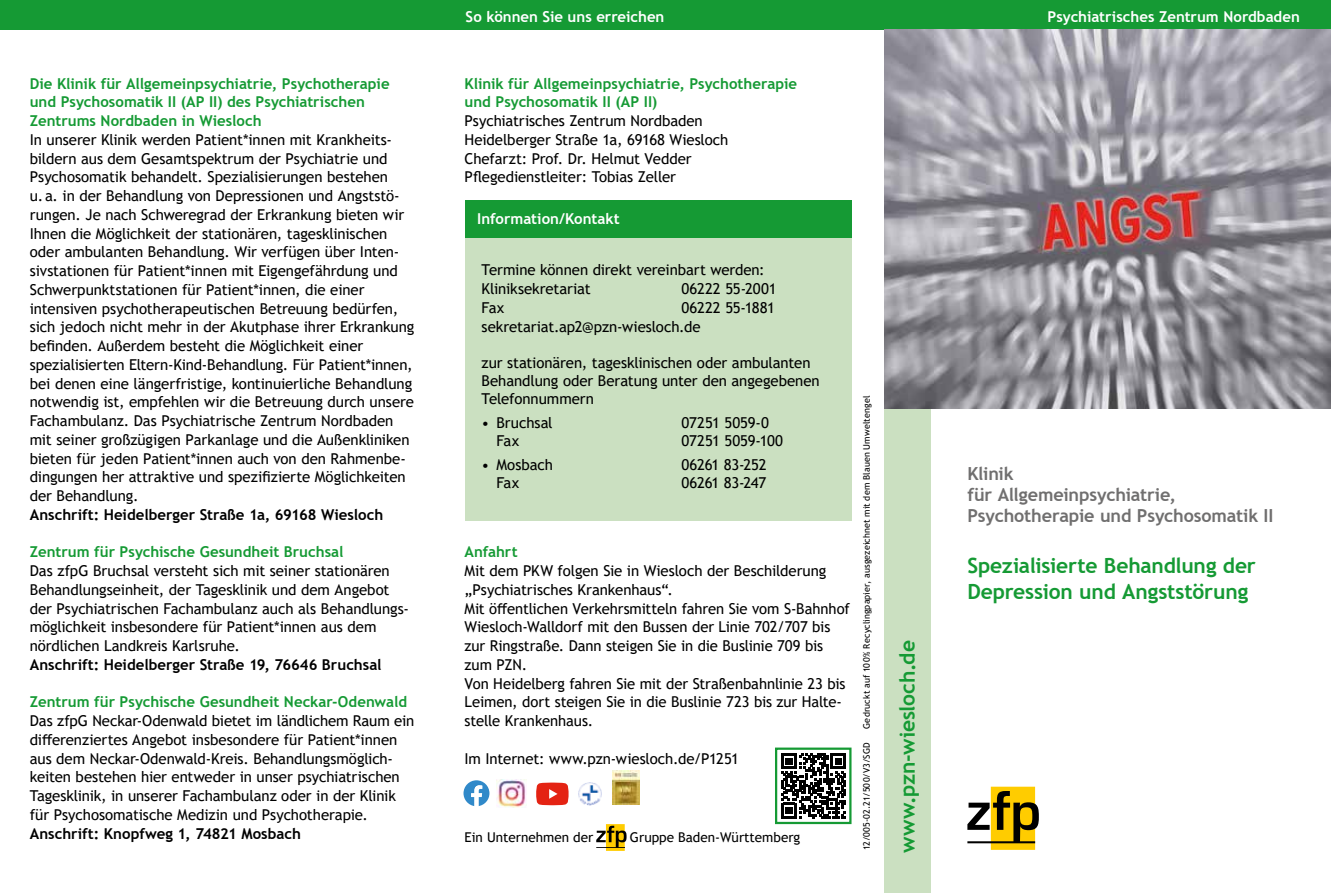
<style>
.page{position:relative;width:1331px;height:893px;background:#fff}
.page>*{position:absolute;margin:0;border:0;box-sizing:border-box;transform-origin:0 0}
.t1{font:700 21px/26.2px "Trebuchet MS";letter-spacing:-.01em;color:#159a34}
.t2{font:700 18px/21px "Trebuchet MS";letter-spacing:-.01em;color:#706f6f}
.t3{font:15px/18.8px "Trebuchet MS";letter-spacing:-.005em;color:#000}
.t4{font:700 15px/18.8px "Trebuchet MS";color:#159a34}
.t5{font:700 15px "Trebuchet MS";color:#000}
.t6{font:700 15px "Trebuchet MS";color:#fff}
.t7{font:13.5px "Trebuchet MS";color:#000}
.t8{font:9px "Trebuchet MS";letter-spacing:.01em;color:#000}
</style>
<div class="page">
<div style="left:0;top:0;width:1331px;height:30px;background:#159a34"></div>
<div style="left:884px;top:404px;width:47px;height:489px;background:#cbe0c1"></div>
<div style="left:991px;top:787px;width:44px;height:63px;background:#fc0"></div>
<svg style="left:967px;top:791px;width:72px;height:52px"></svg>
<div style="left:606px;top:824px;width:19px;height:27px;background:#fc0"></div>
<svg style="left:596px;top:826px;width:30px;height:22px"></svg>
<img style="left:884px;top:30px;width:447px;height:378px">
<svg style="left:775px;top:747px;width:77px;height:78px"></svg>
<img style="left:579px;top:783px;width:22px;height:22px">
<svg style="left:536px;top:783px;width:33px;height:22px"></svg>
<svg style="left:463px;top:780px;width:26px;height:26px"></svg>
<img style="left:613px;top:771px;width:27px;height:34px">
<img style="left:497px;top:780px;width:29px;height:27px">
<div style="left:465px;top:231px;width:386px;height:289px;background:#cbe0c1"></div>
<div style="left:465px;top:200px;width:386px;height:37px;background:#159a34"></div>
<p class="t4" style="left:30px;top:74px;width:361px">Die Klinik für Allgemeinpsychiatrie, Psychotherapie und Psychosomatik II (AP II) des Psychiatrischen<br>Zentrums Nordbaden in Wiesloch</p>
<p class="t3" style="left:30px;top:130px;width:386px">In unserer Klinik werden Patient*innen mit Krankheits&shy;bildern aus dem Gesamtspektrum der Psychiatrie und Psychosomatik behandelt. Spezialisierungen bestehen u.a. in der Behandlung von Depressionen und Angststö&shy;rungen. Je nach Schweregrad der Erkrankung bieten wir Ihnen die Möglichkeit der stationären, tagesklinischen oder ambulanten Behandlung. Wir verfügen über Inten&shy;sivstationen für Patient*innen mit Eigengefährdung und Schwerpunktstationen für Patient*innen, die einer intensiven psychotherapeutischen Betreuung bedürfen, sich jedoch nicht mehr in der Akutphase ihrer Erkrankung befinden. Außerdem besteht die Möglichkeit einer spezialisierten Eltern-Kind-Behandlung. Für Patient*innen, bei denen eine längerfristige, kontinuierliche Behandlung notwendig ist, empfehlen wir die Betreuung durch unsere Fachambulanz. Das Psychiatrische Zentrum Nordbaden mit seiner großzügigen Parkanlage und die Außenkliniken bieten für jeden Patient*innen auch von den Rahmenbe&shy;dingungen her attraktive und spezifizierte Möglichkeiten der Behandlung.</p>
<p class="t5" style="left:30px;top:505px;width:355px">Anschrift: Heidelberger Straße 1a, 69168 Wiesloch</p>
<p class="t4" style="left:30px;top:543px;width:315px">Zentrum für Psychische Gesundheit Bruchsal</p>
<p class="t3" style="left:30px;top:561px;width:378px">Das zfpG Bruchsal versteht sich mit seiner stationären Behandlungseinheit, der Tagesklinik und dem Angebot der Psychiatrischen Fachambulanz auch als Behandlungs&shy;möglichkeit insbesondere für Patient*innen aus dem nördlichen Landkreis Karlsruhe.</p>
<p class="t5" style="left:30px;top:655px;width:353px">Anschrift: Heidelberger Straße 19, 76646 Bruchsal</p>
<p class="t4" style="left:30px;top:693px;width:379px">Zentrum für Psychische Gesundheit Neckar-Odenwald</p>
<p class="t3" style="left:30px;top:711px;width:386px">Das zfpG Neckar-Odenwald bietet im ländlichem Raum ein differenziertes Angebot insbesondere für Patient*innen aus dem Neckar-Odenwald-Kreis. Behandlungsmöglich&shy;keiten bestehen hier entweder in unser psychiatrischen Tagesklinik, in unserer Fachambulanz oder in der Klinik für Psychosomatische Medizin und Psychotherapie.</p>
<p class="t5" style="left:30px;top:824px;width:273px">Anschrift: Knopfweg 1, 74821 Mosbach</p>
<p class="t6" style="left:466px;top:7px;width:200px">So können Sie uns erreichen</p>
<p class="t6" style="left:1047px;top:7px;width:254px">Psychiatrisches Zentrum Nordbaden</p>
<p class="t4" style="left:465px;top:74px;width:334px">Klinik für Allgemeinpsychiatrie, Psychotherapie und Psychosomatik II (AP II)</p>
<p class="t3" style="left:465px;top:111px;width:265px">Psychiatrisches Zentrum Nordbaden Heidelberger Straße 1a, 69168 Wiesloch Chefarzt: Prof. Dr. Helmut Vedder Pflegedienstleiter: Tobias Zeller</p>
<p class="t6" style="left:477px;top:209px;width:144px">Information/Kontakt</p>
<p class="t3" style="left:482px;top:260px;width:285px">Termine können direkt vereinbart werden:<br>Kliniksekretariat</p>
<p class="t3" style="left:681px;top:279px;width:97px">06222 55-2001</p>
<p class="t3" style="left:482px;top:298px;width:295px;text-indent:200px">06222 55-1881 sekretariat.ap2@pzn-wiesloch.de</p>
<p class="t3" style="left:482px;top:353px;width:340px;line-height:18px">zur stationären, tagesklinischen oder ambulanten<br>Behandlung oder Beratung unter den angegebenen<br>Telefonnummern</p>
<p class="t3" style="left:482px;top:413px;width:73px">• Bruchsal</p>
<p class="t3" style="left:681px;top:413px;width:89px">07251 5059-0</p>
<p class="t3" style="left:496px;top:431px;width:24px">Fax</p>
<p class="t3" style="left:681px;top:431px;width:103px">07251 5059-100</p>
<p class="t3" style="left:482px;top:455px;width:73px">• Mosbach</p>
<p class="t3" style="left:681px;top:455px;width:87px">06261 83-252</p>
<p class="t3" style="left:496px;top:473px;width:24px">Fax</p>
<p class="t3" style="left:681px;top:473px;width:86px">06261 83-247</p>
<p class="t3" style="left:482px;top:298px;width:24px">Fax</p>
<p class="t4" style="left:465px;top:543px;width:55px">Anfahrt</p>
<p class="t3" style="left:465px;top:561px;width:387px">Mit dem PKW folgen Sie in Wiesloch der Beschilderung „Psychiatrisches Krankenhaus“.<br>Mit öffentlichen Verkehrsmitteln fahren Sie vom S-Bahnhof Wiesloch-Walldorf mit den Bussen der Linie 702/707 bis zur Ringstraße. Dann steigen Sie in die Buslinie 709 bis zum PZN.<br>Von Heidelberg fahren Sie mit der Straßenbahnlinie 23 bis Leimen, dort steigen Sie in die Buslinie 723 bis zur Halte&shy;stelle Krankenhaus.</p>
<p class="t3" style="left:465px;top:749px;width:276px">Im Internet: www.pzn-wiesloch.de/P1251</p>
<p class="t7" style="left:465px;top:828px;width:130px">Ein Unternehmen der</p>
<p class="t7" style="left:630px;top:828px;width:172px">Gruppe Baden-Württemberg</p>
<p class="t8" style="left:861px;top:729px;width:334px;rotate:-90deg">Gedruckt auf 100% Recyclingpapier, ausgezeichnet mit dem Blauen Umweltengel</p>
<p class="t8" style="left:861px;top:850px;width:110px;rotate:-90deg">12/005-02.21/500/V3/SGD</p>
<h1 class="t1" style="left:894px;top:853px;width:214px;rotate:-90deg">www.pzn-wiesloch.de</h1>
<p class="t2" style="left:967px;top:463px;width:308px">Klinik<br>für Allgemeinpsychiatrie,<br>Psychotherapie und Psychosomatik II</p>
<h1 class="t1" style="left:967px;top:553px;width:290px">Spezialisierte Behandlung der<br>Depression und Angststörung</h1>
</div>
